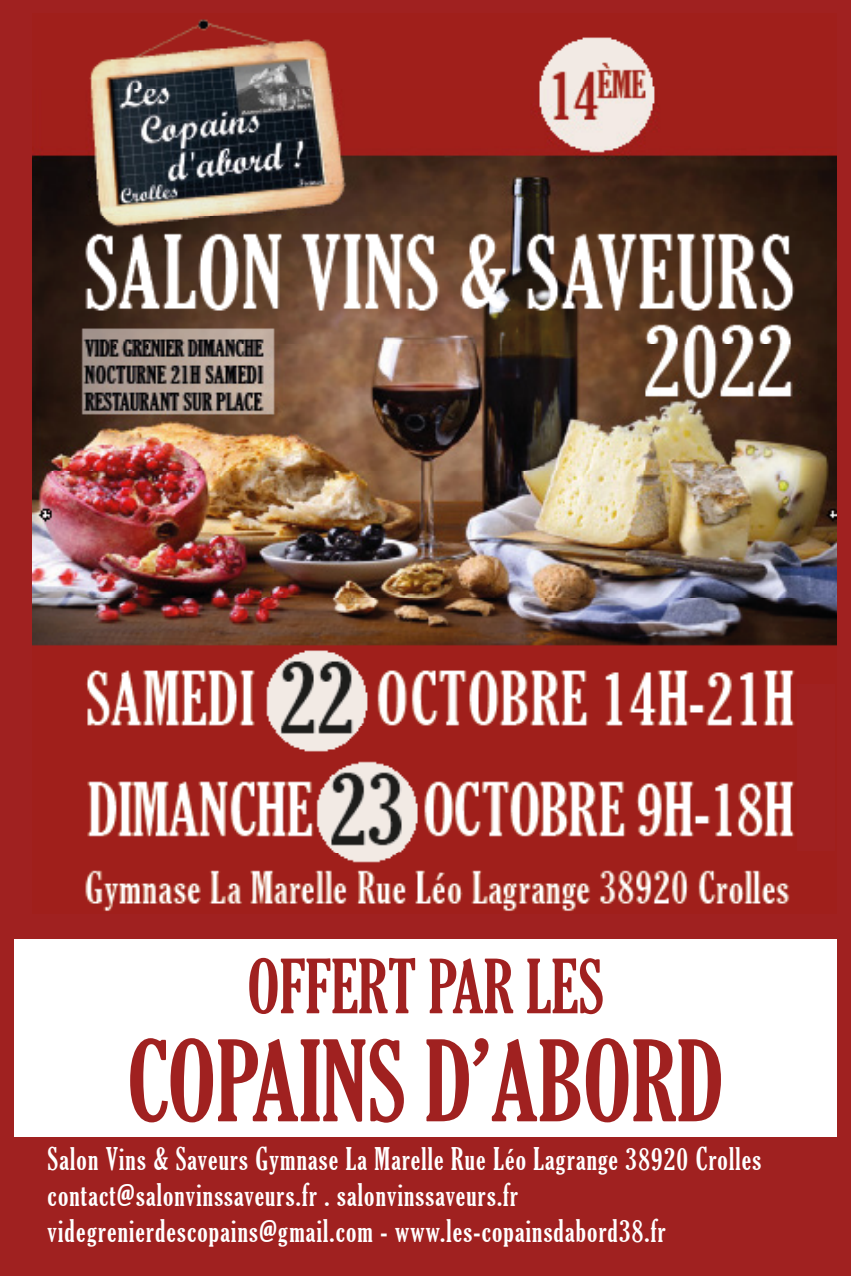
<style>
.page{position:relative;width:851px;height:1276px;background:#fff}
.page>*{position:absolute;margin:0;border:0;box-sizing:border-box;transform-origin:0 0}
.t1{font:extra-condensed 108px "Gloucester";color:#a02120}
.t2{font:extra-condensed 72px "Gloucester";color:#a02120}
.t3{font:extra-condensed 30px "Gloucester";letter-spacing:.04em;color:#fff}
</style>
<div class="page">
<div style="left:0;top:0;width:850px;height:1276px;background:#a02120"></div>
<div style="left:14px;top:939px;width:822px;height:198px;background:#fff"></div>
<img style="left:32px;top:19px;width:804px;height:892px">
<div style="left:797px;top:684px;width:37px;height:166px;background:#a02120"></div>
<p class="t2" style="left:247px;top:945px;width:358px">OFFERT PAR LES</p>
<p class="t1" style="left:127px;top:1019px;width:598px">COPAINS D’ABORD</p>
<p class="t3" style="left:48px;top:1141px;width:715px">Salon Vins &amp; Saveurs Gymnase La Marelle Rue Léo Lagrange 38920 Crolles</p>
<p class="t3" style="left:48px;top:1177px;width:472px">contact@salonvinssaveurs.fr . salonvinssaveurs.fr</p>
<p class="t3" style="left:48px;top:1213px;width:619px">videgrenierdescopains@gmail.com - www.les-copainsdabord38.fr</p>
</div>
